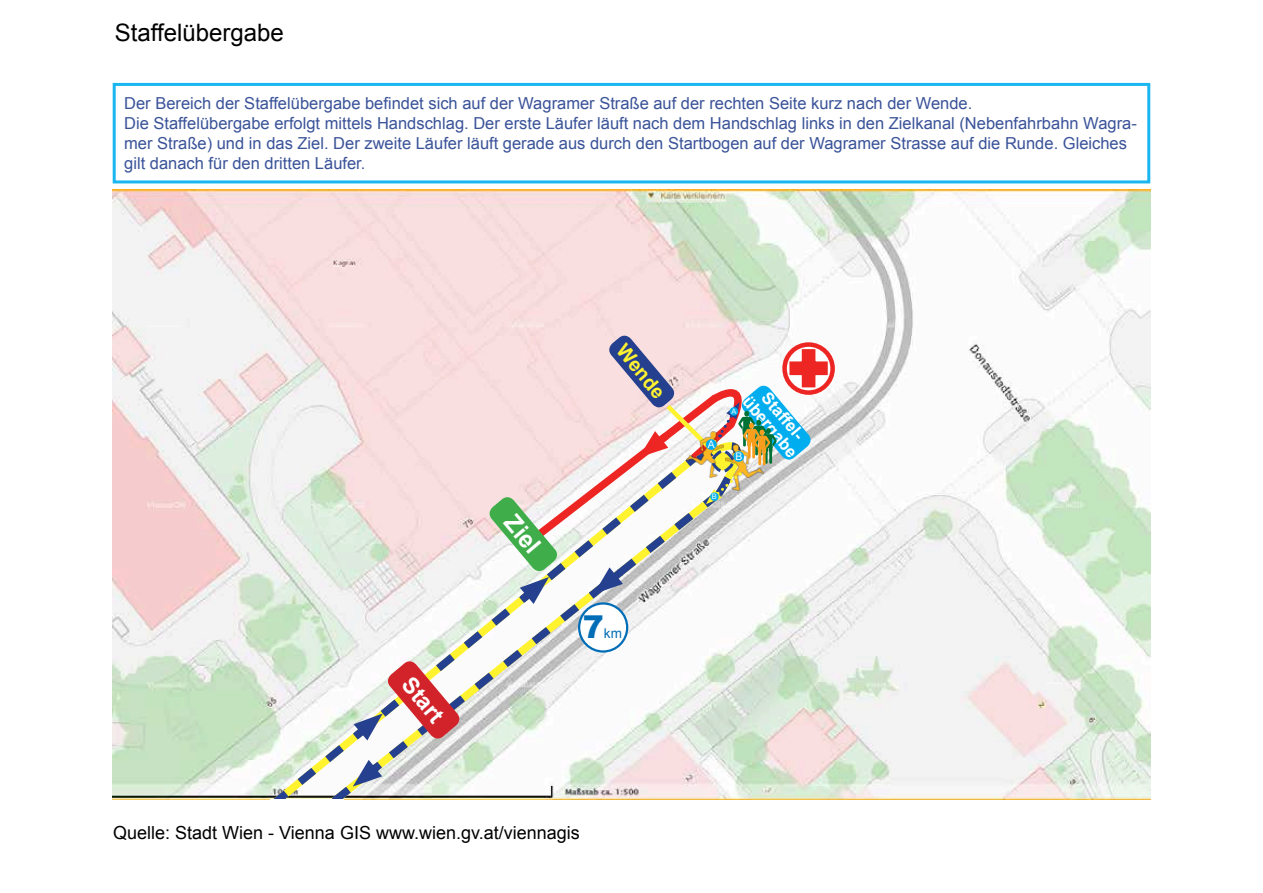
<style>
.page{position:relative;width:1263px;height:893px;background:#fff}
.page>*{position:absolute;margin:0;border:0;box-sizing:border-box;transform-origin:0 0}
.t1{font:900 31.5px "Arial";color:#006db7}
.t2{font:24px "Arial";color:#000}
.t3{font:700 24px "Arial";color:#fff}
.t4{font:700 22.5px "Arial";color:#fff}
.t5{font:700 19.5px "Arial";color:#fff22f}
.t6{font:18px "Arial";color:#000}
.t7{font:16.5px/19.8px "Arial";color:#24408e}
.t8{font:700 16.5px "Arial";color:#fff}
.t9{font:13.5px "Arial";color:#006db7}
.t10{font:10.5px "Arial";color:#fff}
.t11{font:7.5px "Arial";color:#fff}
</style>
<div class="page">
<img style="left:113px;top:190px;width:1037px;height:609px">
<svg style="left:784px;top:345px;width:49px;height:48px"></svg>
<div style="left:782px;top:342px;width:53px;height:53px;border:4px solid #ed2623;border-radius:50%"></div>
<svg style="left:262px;top:442px;width:224px;height:358px"></svg>
<svg style="left:324px;top:482px;width:406px;height:318px"></svg>
<svg style="left:353px;top:754px;width:37px;height:33px"></svg>
<svg style="left:346px;top:658px;width:117px;height:88px"></svg>
<div style="left:113px;top:83px;width:1037px;height:100px;border:3px solid #00aeef"></div>
<div style="left:270px;top:799px;width:73px;height:11px;background:#fff"></div>
<svg style="left:486px;top:332px;width:342px;height:278px"></svg>
<h2 class="t2" style="left:115px;top:16px;width:171px">Staffelübergabe</h2>
<p class="t7" style="left:124px;top:94px;width:1014px">Der Bereich der Staffelübergabe befindet sich auf der Wagramer Straße auf der rechten Seite kurz nach der Wende.<br>Die Staffelübergabe erfolgt mittels Handschlag. Der erste Läufer läuft nach dem Handschlag links in den Zielkanal (Nebenfahrbahn Wagra&shy;mer Straße) und in das Ziel. Der zweite Läufer läuft gerade aus durch den Startbogen auf der Wagramer Strasse auf die Runde. Gleiches gilt danach für den dritten Läufer.</p>
<h3 class="t4" style="left:418px;top:670px;width:53px;rotate:50deg">Start</h3>
<p class="t5" style="left:631px;top:338px;width:65px;rotate:50deg">Wende</p>
<h2 class="t3" style="left:522px;top:508px;width:43px;rotate:50deg">Ziel</h2>
<h1 class="t1" style="left:583px;top:604px;width:23px">7</h1>
<p class="t9" style="left:604px;top:625px;width:19px">km</p>
<p class="t6" style="left:113px;top:821px;width:468px">Quelle: Stadt Wien - Vienna GIS www.wien.gv.at/viennagis</p>
<p class="t10" style="left:708px;top:437px;width:9px">A</p>
<p class="t11" style="left:712px;top:492px;width:7px">B</p>
<p class="t8" style="left:773px;top:387px;width:60px;rotate:50deg">Staffel-</p>
<p class="t8" style="left:755px;top:391px;width:76px;rotate:50deg">übergabe</p>
<p class="t11" style="left:731px;top:406px;width:7px">A</p>
<p class="t10" style="left:735px;top:449px;width:9px">B</p>
</div>
